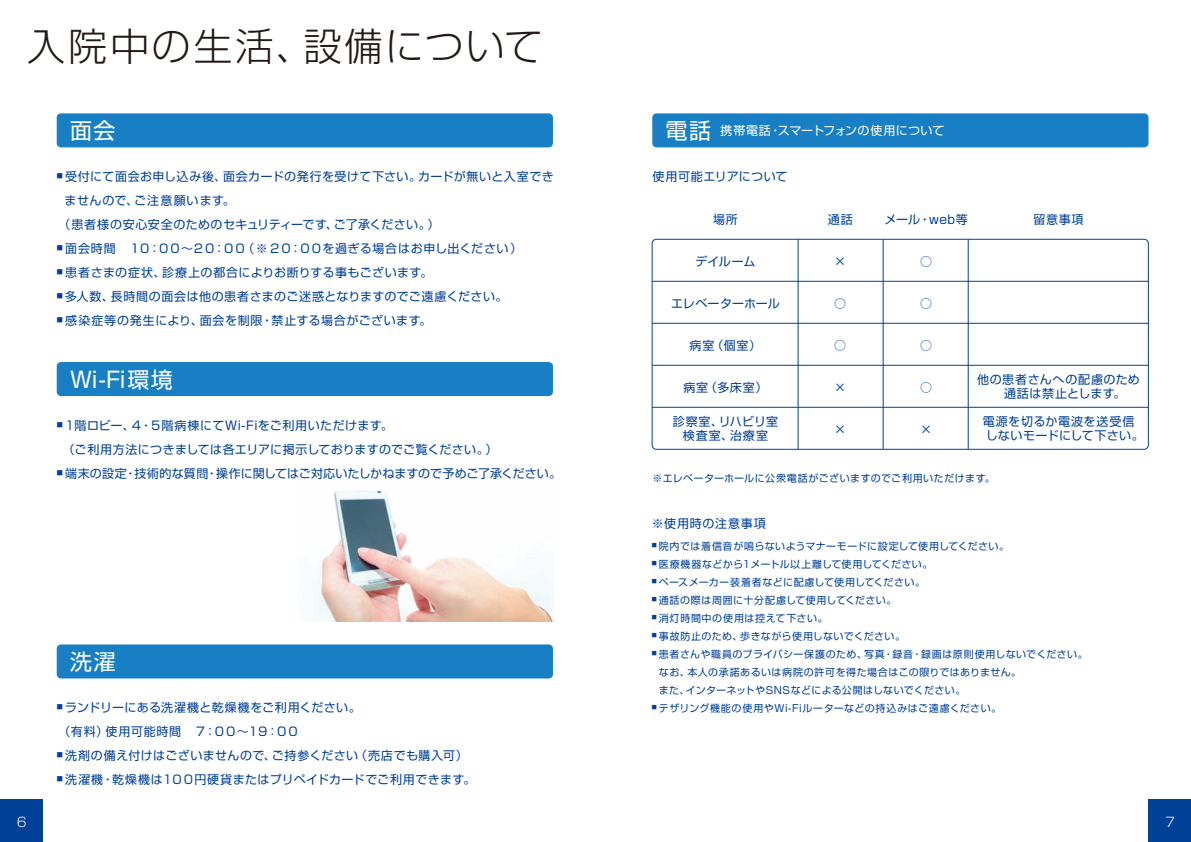
<style>
.page{position:relative;width:1191px;height:842px;background:#fff}
.page>*{position:absolute;margin:0;border:0;box-sizing:border-box;transform-origin:0 0}
.t1{font:300 38.7px "Shin Go Pr 5";letter-spacing:.065em;color:#231916}
.t2{font:22px "Shin Go Pr 5";letter-spacing:.065em;color:#fff}
.t3{font:300 13px "Shin Go Pr 5";color:#fff}
.t4{font:12px/24px "Shin Go Pr 5";letter-spacing:.035em;color:#004098}
.t5{font:12px "Shin Go Pr 5";letter-spacing:.005em;color:#004098}
.t6{font:12px "Shin Go Pr 5";letter-spacing:.055em;color:#004098}
.t7{font:12px/14px "Shin Go Pr 5";letter-spacing:.065em;color:#004098;text-align:center}
.t8{font:12px "Shin Go Pr 5";letter-spacing:.025em;color:#fff}
.t9{font:12px "Shin Go Pr 5";letter-spacing:.075em;color:#004098}
.t10{font:12px "Shin Go Pr 5";color:#004098}
.t11{font:10px/18px "Shin Go Pr 5";letter-spacing:.045em;color:#004098}
.t12{font:10px "Shin Go Pr 5";letter-spacing:.015em;color:#004098}
.t13{font:10px "Shin Go Pr 5";letter-spacing:.065em;color:#004098}
.s1{font-size:22px}
</style>
<div class="page">
<div style="left:1148px;top:799px;width:43px;height:43px;background:#004098"></div>
<div style="left:0;top:799px;width:43px;height:43px;background:#004098"></div>
<div style="left:57px;top:113px;width:496px;height:34px;background:#197fc4;border-radius:4px"></div>
<div style="left:57px;top:362px;width:496px;height:34px;background:#197fc4;border-radius:4px"></div>
<img style="left:313px;top:490px;width:240px;height:132px">
<div style="left:57px;top:644px;width:496px;height:34px;background:#197fc4;border-radius:4px"></div>
<div style="left:652px;top:113px;width:496px;height:34px;background:#197fc4;border-radius:4px"></div>
<hr style="left:797px;top:239px;width:1px;height:210px;background:#004098">
<hr style="left:883px;top:239px;width:1px;height:210px;background:#004098">
<hr style="left:968px;top:239px;width:1px;height:210px;background:#004098">
<hr style="left:652px;top:281px;width:496px;height:1px;background:#004098">
<hr style="left:652px;top:323px;width:496px;height:1px;background:#004098">
<hr style="left:652px;top:365px;width:496px;height:1px;background:#004098">
<hr style="left:652px;top:407px;width:496px;height:1px;background:#004098">
<div style="left:652px;top:239px;width:496px;height:211px;border:1px solid #004098;border-radius:4px"></div>
<h1 class="t1" style="left:27px;top:14px;width:517px">入院中の生活、設備について</h1>
<h2 class="t2" style="left:70px;top:112px;width:47px">面会</h2>
<p class="t4" style="left:57px;top:164px;width:498px"><sup>■</sup> 受付にて面会お申し込み後、面会カードの発行を受けて下さい。カードが無いと入室でき</p>
<p class="t9" style="left:65px;top:191px;width:172px">ませんので、ご注意願います。</p>
<p class="t4" style="left:58px;top:212px;width:382px">（患者様の安心安全のためのセキュリティーです、ご了承ください。）</p>
<p class="t4" style="left:57px;top:236px;width:467px"><sup>■</sup> 面会時間　１０：００～２０：００（※２０：００を過ぎる場合はお申し出ください）</p>
<p class="t4" style="left:57px;top:260px;width:377px"><sup>■</sup> 患者さまの症状、診療上の都合によりお断りする事もございます。</p>
<p class="t4" style="left:57px;top:284px;width:452px"><sup>■</sup> 多人数、長時間の面会は他の患者さまのご迷惑となりますのでご遠慮ください。</p>
<p class="t6" style="left:57px;top:311px;width:376px"><sup>■</sup> 感染症等の発生により、面会を制限・禁止する場合がございます。</p>
<h2 class="t2" style="left:70px;top:361px;width:104px">Wi-Fi環境</h2>
<p class="t4" style="left:63px;top:412px;width:436px;text-indent:-6px"><sup>■</sup> １階ロビー、４・５階病棟にてWi-Fiをご利用いただけます。<br>（ご利用方法につきましては各エリアに掲示しておりますのでご覧ください。）</p>
<p class="t5" style="left:57px;top:463px;width:506px"><sup>■</sup> 端末の設定・技術的な質問・操作に関してはご対応いたしかねますので予めご了承ください。</p>
<p class="t3" style="left:17px;top:811px;width:11px">6</p>
<h2 class="t2" style="left:70px;top:643px;width:47px">洗濯</h2>
<p class="t4" style="left:57px;top:694px;width:306px"><sup>■</sup> ランドリーにある洗濯機と乾燥機をご利用ください。（有料）使用可能時間　７：００～１９：００</p>
<p class="t4" style="left:57px;top:742px;width:413px"><sup>■</sup> 洗剤の備え付けはございませんので、ご持参ください（売店でも購入可）</p>
<p class="t4" style="left:57px;top:766px;width:420px"><sup>■</sup> 洗濯機・乾燥機は１００円硬貨またはプリペイドカードでご利用できます。</p>
<p class="t8" style="left:665px;top:120px;width:280px"><span class="s1">電話</span> 携帯電話・スマートフォンの使用について</p>
<p class="t4" style="left:652px;top:163px;width:137px">使用可能エリアについて</p>
<p class="t4" style="left:713px;top:206px;width:26px">場所</p>
<p class="t4" style="left:695px;top:248px;width:61px">デイルーム</p>
<p class="t10" style="left:671px;top:293px;width:110px">エレベーターホール</p>
<p class="t4" style="left:689px;top:332px;width:73px">病室（個室）</p>
<p class="t4" style="left:683px;top:374px;width:86px">病室（多床室）</p>
<p class="t7" style="left:673px;top:413px;width:107px">診察室、リハビリ室検査室、治療室</p>
<p class="t4" style="left:828px;top:206px;width:26px">通話</p>
<p class="t4" style="left:834px;top:248px;width:13px">×</p>
<p class="t4" style="left:834px;top:290px;width:13px">○</p>
<p class="t4" style="left:834px;top:332px;width:13px">○</p>
<p class="t4" style="left:834px;top:374px;width:13px">×</p>
<p class="t4" style="left:834px;top:416px;width:13px">×</p>
<p class="t4" style="left:1033px;top:206px;width:52px">留意事項</p>
<p class="t4" style="left:884px;top:206px;width:85px">メール・web等</p>
<p class="t4" style="left:920px;top:248px;width:13px">○</p>
<p class="t4" style="left:920px;top:290px;width:13px">○</p>
<p class="t4" style="left:920px;top:332px;width:13px">○</p>
<p class="t4" style="left:920px;top:374px;width:13px">○</p>
<p class="t4" style="left:920px;top:416px;width:13px">×</p>
<p class="t4" style="left:977px;top:371px;width:164px;line-height:14px;text-align:center">他の患者さんへの配慮のため　通話は禁止とします。</p>
<p class="t4" style="left:973px;top:413px;width:172px;line-height:14px;text-align:center">電源を切るか電波を送受信<br>　しないモードにして下さい。</p>
<p class="t11" style="left:652px;top:468px;width:344px">※エレベーターホールに公衆電話がございますのでご利用いただけます。</p>
<p class="t7" style="left:651px;top:516px;width:115px">※使用時の注意事項</p>
<p class="t11" style="left:651px;top:536px;width:359px"><sup>■</sup> 院内では着信音が鳴らないようマナーモードに設定して使用してください。</p>
<p class="t12" style="left:651px;top:556px;width:282px"><sup>■</sup> 医療機器などから１メートル以上離して使用してください。</p>
<p class="t11" style="left:651px;top:572px;width:275px"><sup>■</sup> ペースメーカー装着者などに配慮して使用してください。</p>
<p class="t11" style="left:651px;top:590px;width:246px"><sup>■</sup> 通話の際は周囲に十分配慮して使用してください。</p>
<p class="t13" style="left:651px;top:610px;width:177px"><sup>■</sup> 消灯時間中の使用は控えて下さい。</p>
<p class="t11" style="left:651px;top:626px;width:255px"><sup>■</sup> 事故防止のため、歩きながら使用しないでください。</p>
<p class="t11" style="left:659px;top:644px;width:430px;text-indent:-7px"><sup>■</sup> 患者さんや職員のプライバシー保護のため、写真・録音・録画は原則使用しないでください。なお、本人の承諾あるいは病院の許可を得た場合はこの限りではありません。<br>また、インターネットやSNSなどによる公開はしないでください。</p>
<p class="t11" style="left:651px;top:698px;width:351px"><sup>■</sup> テザリング機能の使用やWi-Fiルーターなどの持込みはご遠慮ください。</p>
<p class="t3" style="left:1165px;top:811px;width:11px">7</p>
</div>
